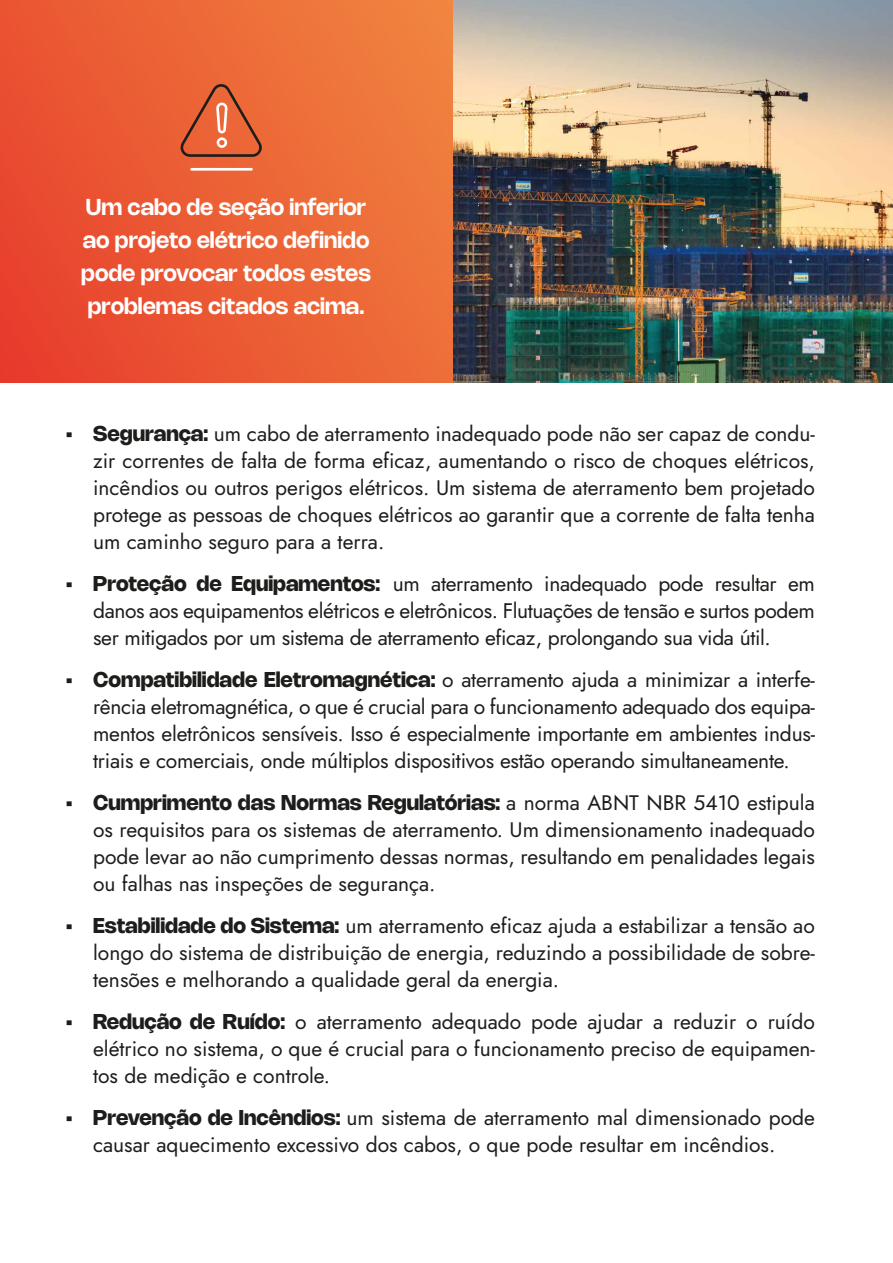
<style>
.page{position:relative;width:893px;height:1263px;background:#fff}
.page>*{position:absolute;margin:0;border:0;box-sizing:border-box;transform-origin:0 0}
.t1{font:600 22.5px/33px "Nohemi";color:#fff}
.t2{font:21px/27px "Jost";color:#1d1d1b;text-align:justify}
.t3{font:700 21px "Nohemi";color:#1d1d1b}
.s1{font-family:"Nohemi";font-weight:700}
.s2{font-family:"Jost";font-weight:400}
</style>
<div class="page">
<img style="left:452px;top:0;width:441px;height:382px">
<div style="left:0;top:0;width:452px;height:382px;background:linear-gradient(to right,#e8472f,#ef7b3d)"></div>
<svg style="left:190px;top:168px;width:63px;height:3px"></svg>
<svg style="left:180px;top:84px;width:82px;height:73px;background:#d7633b"></svg>
<p class="t1" style="left:81px;top:190px;width:291px">Um cabo de seção inferior ao projeto elétrico definido pode provocar todos estes problemas citados acima.</p>
<p class="t2" style="left:93px;top:420px;width:723px;text-indent:-27px"><span class="s1">• Segurança:</span> um cabo de aterramento inadequado pode não ser capaz de condu&shy;zir correntes de falta de forma eficaz, aumentando o risco de choques elétricos, incêndios ou outros perigos elétricos. Um sistema de aterramento bem projetado protege as pessoas de choques elétricos ao garantir que a corrente de falta tenha um caminho seguro para a terra.</p>
<p class="t2" style="left:93px;top:570px;width:723px;text-indent:-27px"><span class="s1">• Proteção de Equipamentos:</span> um aterramento inadequado pode resultar em danos aos equipamentos elétricos e eletrônicos. Flutuações de tensão e surtos podem ser mitigados por um sistema de aterramento eficaz, prolongando sua vida útil.</p>
<p class="t2" style="left:93px;top:666px;width:723px;text-indent:-27px"><span class="s1">• Compatibilidade Eletromagnética:</span> o aterramento ajuda a minimizar a interfe&shy;rência eletromagnética, o que é crucial para o funcionamento adequado dos equipa&shy;mentos eletrônicos sensíveis. Isso é especialmente importante em ambientes indus&shy;triais e comerciais, onde múltiplos dispositivos estão operando simultaneamente.</p>
<p class="t3" style="left:66px;top:789px;width:750px">• Cumprimento das Normas Regulatórias: <span class="s2">a norma ABNT NBR 5410 estipula</span></p>
<p class="t2" style="left:93px;top:816px;width:723px">os requisitos para os sistemas de aterramento. Um dimensionamento inadequado pode levar ao não cumprimento dessas normas, resultando em penalidades legais ou falhas nas inspeções de segurança.</p>
<p class="t2" style="left:93px;top:912px;width:723px;text-indent:-27px"><span class="s1">• Estabilidade do Sistema:</span> um aterramento eficaz ajuda a estabilizar a tensão ao longo do sistema de distribuição de energia, reduzindo a possibilidade de sobre&shy;tensões e melhorando a qualidade geral da energia.</p>
<p class="t2" style="left:93px;top:1008px;width:723px;text-indent:-27px"><span class="s1">• Redução de Ruído:</span> o aterramento adequado pode ajudar a reduzir o ruído elétrico no sistema, o que é crucial para o funcionamento preciso de equipamen&shy;tos de medição e controle.</p>
<p class="t2" style="left:66px;top:1104px;width:750px;text-align:center"><span class="s1">• Prevenção de Incêndios:</span> um sistema de aterramento mal dimensionado pode causar aquecimento excessivo dos cabos, o que pode resultar em incêndios.</p>
</div>
